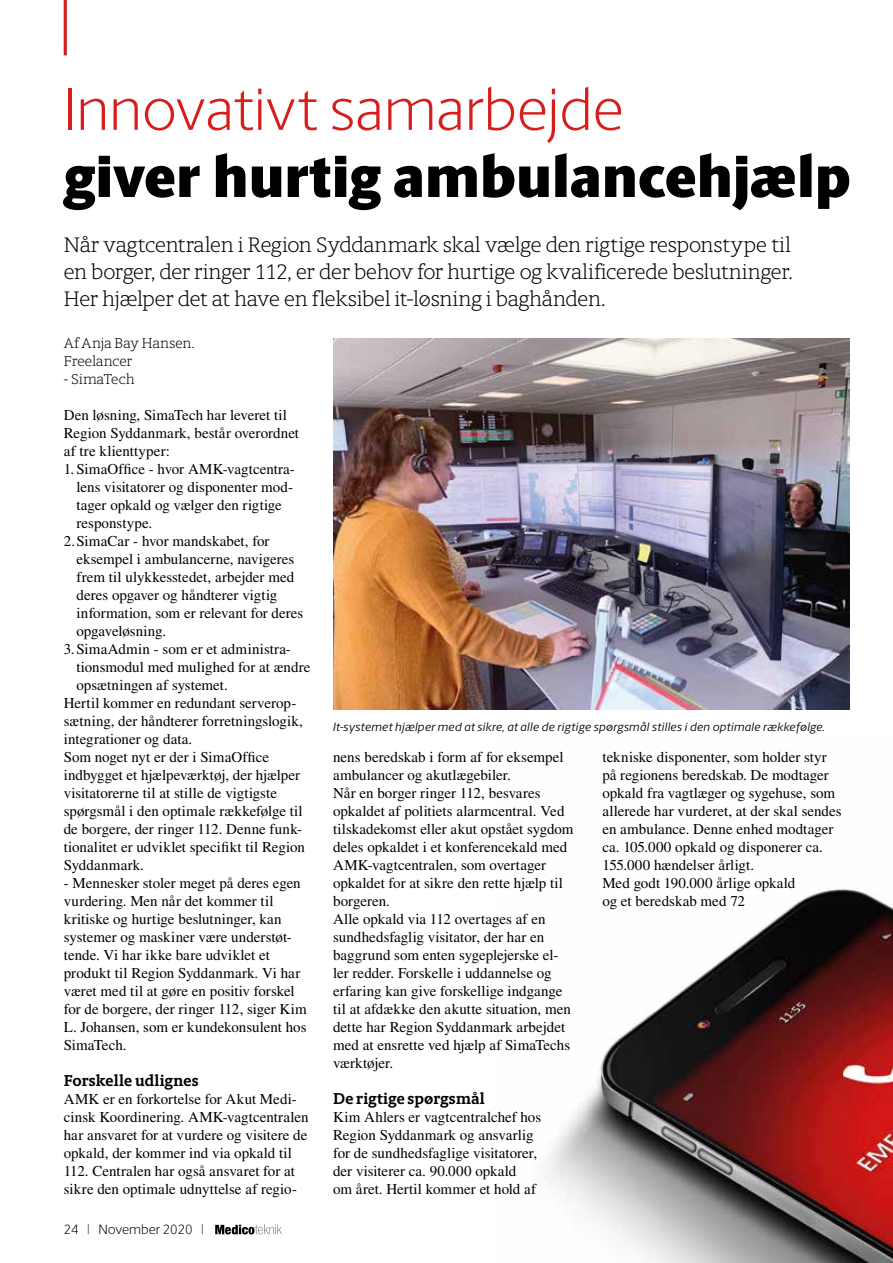
<style>
.page{position:relative;width:893px;height:1263px;background:#fff}
.page>*{position:absolute;margin:0;border:0;box-sizing:border-box;transform-origin:0 0}
.t1{font:800 59.7px "Berlingske Sans PRO";letter-spacing:-.01em;color:#000}
.t2{font:300 59.7px "Berlingske Sans PRO";letter-spacing:-.01em;color:#d61f1d}
.t3{font:300 21px/27px "Berlingske Slab";color:#000;text-align:justify}
.t4{font:700 15.75px "Berlingske Slab";letter-spacing:.015em;color:#000}
.t5{font:15px/18px "Times";color:#000}
.t6{font:300 14.25px/18px "Berlingske Slab";letter-spacing:.01em;color:#000}
.t7{font:300 13.5px "Berlingske Sans PRO";color:#000}
.t8{font:italic 12px "Berlingske Sans PRO";letter-spacing:.02em;color:#000}
</style>
<div class="page">
<svg style="left:215px;top:1224px;width:67px;height:10px"></svg>
<img style="left:547px;top:889px;width:346px;height:374px">
<hr style="left:64px;top:0;width:3px;height:55px;background:#d61f1d">
<img style="left:333px;top:338px;width:517px;height:372px">
<h1 class="t2" style="left:64px;top:69px;width:561px">Innovativt samarbejde</h1>
<h1 class="t1" style="left:64px;top:131px;width:789px">giver hurtig ambulancehjælp</h1>
<h2 class="t3" style="left:64px;top:231px;width:730px">Når vagtcentralen i Region Syddanmark skal vælge den rigtige responstype til en borger, der ringer 112, er der behov for hurtige og kvalificerede beslutninger.<br>Her hjælper det at have en fleksibel it-løsning i baghånden.</h2>
<p class="t6" style="left:64px;top:333px;width:132px">Af Anja Bay Hansen.<br>Freelancer</p>
<p class="t6" style="left:64px;top:369px;width:72px">- SimaTech</p>
<p class="t5" style="left:64px;top:406px;width:237px">Den løsning, SimaTech har leveret til<br>Region Syddanmark, består overordnet af tre klienttyper:</p>
<p class="t5" style="left:64px;top:460px;width:233px">1. SimaOffice - hvor AMK-vagtcentra-</p>
<p class="t5" style="left:77px;top:478px;width:218px">lens visitatorer og disponenter mod-</p>
<p class="t5" style="left:77px;top:496px;width:207px">tager opkald og vælger den rigtige</p>
<p class="t5" style="left:77px;top:514px;width:77px">responstype.</p>
<p class="t5" style="left:64px;top:532px;width:207px">2.SimaCar - hvor mandskabet, for</p>
<p class="t5" style="left:77px;top:550px;width:219px">eksempel i ambulancerne, navigeres</p>
<p class="t5" style="left:77px;top:568px;width:219px">frem til ulykkesstedet, arbejder med</p>
<p class="t5" style="left:77px;top:586px;width:202px">deres opgaver og håndterer vigtig</p>
<p class="t5" style="left:77px;top:604px;width:228px">information, som er relevant for deres</p>
<p class="t5" style="left:77px;top:622px;width:91px">opgaveløsning.</p>
<p class="t5" style="left:64px;top:640px;width:229px">3.SimaAdmin - som er et administra-</p>
<p class="t5" style="left:77px;top:658px;width:236px">tionsmodul med mulighed for at ændre</p>
<p class="t5" style="left:77px;top:676px;width:153px">opsætningen af systemet.</p>
<p class="t5" style="left:64px;top:694px;width:234px">Hertil kommer en redundant serverop-</p>
<p class="t5" style="left:64px;top:712px;width:241px">sætning, der håndterer forretningslogik,</p>
<p class="t5" style="left:64px;top:730px;width:130px">integrationer og data.</p>
<p class="t5" style="left:64px;top:748px;width:207px">Som noget nyt er der i SimaOffice</p>
<p class="t5" style="left:64px;top:766px;width:238px">indbygget et hjælpeværktøj, der hjælper</p>
<p class="t5" style="left:64px;top:784px;width:215px">visitatorerne til at stille de vigtigste</p>
<p class="t5" style="left:64px;top:802px;width:240px">spørgsmål i den optimale rækkefølge til</p>
<p class="t5" style="left:64px;top:820px;width:240px">de borgere, der ringer 112. Denne funk-</p>
<p class="t5" style="left:64px;top:838px;width:243px">tionalitet er udviklet specifikt til Region</p>
<p class="t5" style="left:64px;top:856px;width:82px">Syddanmark.</p>
<p class="t5" style="left:64px;top:874px;width:245px">- Mennesker stoler meget på deres egen vurdering. Men når det kommer til kritiske og hurtige beslutninger, kan systemer og maskiner være understøt&shy;tende. Vi har ikke bare udviklet et produkt til Region Syddanmark. Vi har været med til at gøre en positiv forskel for de borgere, der ringer 112, siger Kim L. Johansen, som er kundekonsulent hos SimaTech.</p>
<p class="t4" style="left:64px;top:1069px;width:136px">Forskelle udlignes</p>
<p class="t5" style="left:64px;top:1090px;width:246px">AMK er en forkortelse for Akut Medi&shy;cinsk Koordinering. AMK-vagtcentralen har ansvaret for at vurdere og visitere de opkald, der kommer ind via opkald til 112. Centralen har også ansvaret for at sikre den optimale udnyttelse af regio-</p>
<p class="t7" style="left:64px;top:1221px;width:142px">24 | November 2020 |</p>
<p class="t8" style="left:333px;top:719px;width:494px">It-systemet hjælper med at sikre, at alle de rigtige spørgsmål stilles i den optimale rækkefølge.</p>
<p class="t5" style="left:333px;top:748px;width:242px">nens beredskab i form af for eksempel ambulancer og akutlægebiler.<br>Når en borger ringer 112, besvares opkaldet af politiets alarmcentral. Ved tilskadekomst eller akut opstået sygdom deles opkaldet i et konferencekald med AMK-vagtcentralen, som overtager opkaldet for at sikre den rette hjælp til borgeren.<br>Alle opkald via 112 overtages af en sundhedsfaglig visitator, der har en baggrund som enten sygeplejerske el&shy;ler redder. Forskelle i uddannelse og erfaring kan give forskellige indgange til at afdække den akutte situation, men dette har Region Syddanmark arbejdet med at ensrette ved hjælp af SimaTechs værktøjer.</p>
<p class="t4" style="left:333px;top:1087px;width:153px">De rigtige spørgsmål</p>
<p class="t5" style="left:333px;top:1108px;width:210px">Kim Ahlers er vagtcentralchef hos Region Syddanmark og ansvarlig for de sundhedsfaglige visitatorer, der visiterer ca. 90.000 opkald<br>om året. Hertil kommer et hold af</p>
<p class="t5" style="left:602px;top:748px;width:241px">tekniske disponenter, som holder styr på regionens beredskab. De modtager opkald fra vagtlæger og sygehuse, som allerede har vurderet, at der skal sendes en ambulance. Denne enhed modtager ca. 105.000 opkald og disponerer ca.<br>155.000 hændelser årligt.<br>Med godt 190.000 årlige opkald<br>og et beredskab med 72</p>
</div>
